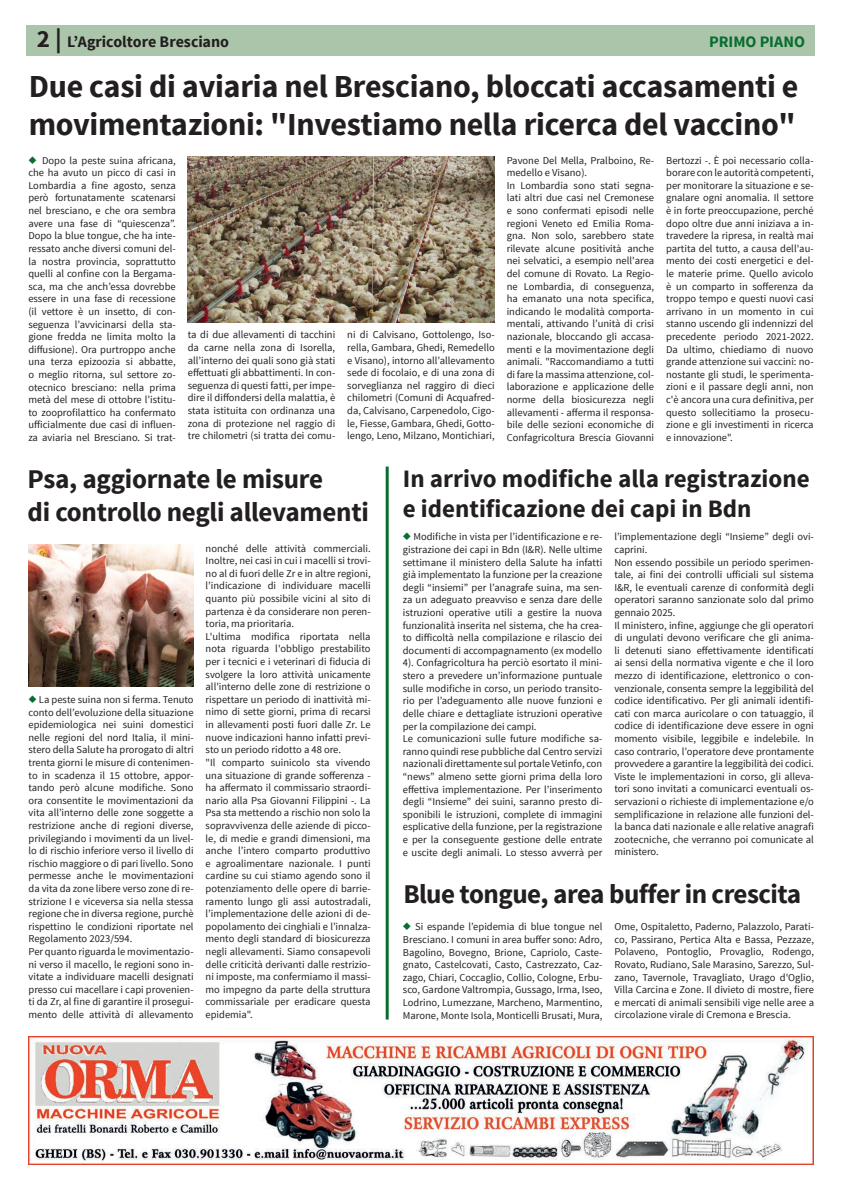
<style>
.page{position:relative;width:842px;height:1191px;background:#fff}
.page>*{position:absolute;margin:0;border:0;box-sizing:border-box;transform-origin:0 0}
.TITOLI_articoli_BIG{font:700 32px/38.4px "Source Sans Pro";letter-spacing:-.01em;color:#231f20}
.TITOLI_articoli_BIG-2{font:700 27px/32.4px "Source Sans Pro";letter-spacing:-.015em;color:#231f20}
.TITOLI_articoli_BIG-3{font:700 25px/30px "Source Sans Pro";color:#231f20}
.t1{font:700 16px "Source Sans Pro";letter-spacing:-.005em;color:#086d2f}
.t2{font:700 16px "Source Sans Pro";letter-spacing:-.005em;color:#231f20}
.Testo_lungo{font:10.5px/12.6px "Source Sans Pro";color:#231f20;text-align:justify}
.s1{color:#086d2f}
</style>
<div class="page">
<div style="left:28px;top:26px;width:786px;height:30px;background:#abc5ab"></div>
<img style="left:29px;top:544px;width:165px;height:142px">
<img style="left:188px;top:156px;width:307px;height:166px">
<img style="left:28px;top:1037px;width:786px;height:127px">
<hr style="left:386px;top:466px;width:3px;height:553px;background:#086d2f">
<p class="TITOLI_articoli_BIG-3" style="left:37px;top:25px;width:27px">2 |</p>
<p class="t2" style="left:67px;top:32px;width:163px">L’Agricoltore Bresciano</p>
<h3 class="t1" style="left:688px;top:32px;width:120px">TITOLO RUBRICA</h3>
<p class="t1" style="left:709px;top:32px;width:97px">PRIMO PIANO</p>
<p class="TITOLI_articoli_BIG" style="left:29px;top:68px;width:771px">Due casi di aviaria nel Bresciano, bloccati accasamenti e movimentazioni: "Investiamo nella ricerca del vaccino"</p>
<p class="Testo_lungo" style="left:28px;top:154px;width:149px"><span class="s1">◆</span> Dopo la peste suina africana, che ha avuto un picco di casi in Lombardia a fine agosto, senza però fortunatamente scatenarsi nel bresciano, e che ora sembra avere una fase di “quiescenza”.<br>Dopo la blue tongue, che ha inte&shy;ressato anche diversi comuni del&shy;la nostra provincia, soprattutto quelli al confine con la Bergama&shy;sca, ma che anch’essa dovrebbe essere in una fase di recessione (il vettore è un insetto, di con&shy;seguenza l’avvicinarsi della sta&shy;gione fredda ne limita molto la diffusione). Ora purtroppo anche una terza epizoozia si abbatte, o meglio ritorna, sul settore zo&shy;otecnico bresciano: nella prima metà del mese di ottobre l’istitu&shy;to zooprofilattico ha confermato ufficialmente due casi di influen&shy;za aviaria nel Bresciano. Si trat-</p>
<p class="Testo_lungo" style="left:666px;top:154px;width:149px">Bertozzi -. È poi necessario colla&shy;borare con le autorità competenti, per monitorare la situazione e se&shy;gnalare ogni anomalia. Il settore è in forte preoccupazione, perché dopo oltre due anni iniziava a in&shy;travedere la ripresa, in realtà mai partita del tutto, a causa dell'au&shy;mento dei costi energetici e del&shy;le materie prime. Quello avicolo è un comparto in sofferenza da troppo tempo e questi nuovi casi arrivano in un momento in cui stanno uscendo gli indennizzi del precedente periodo 2021-2022.<br>Da ultimo, chiediamo di nuovo grande attenzione sui vaccini: no&shy;nostante gli studi, le sperimenta&shy;zioni e il passare degli anni, non c'è ancora una cura definitiva, per questo sollecitiamo la prosecu&shy;zione e gli investimenti in ricerca e innovazione".</p>
<p class="Testo_lungo" style="left:507px;top:154px;width:149px">Pavone Del Mella, Pralboino, Re&shy;medello e Visano).</p>
<p class="Testo_lungo" style="left:507px;top:179px;width:149px">In Lombardia sono stati segna&shy;lati altri due casi nel Cremonese e sono confermati episodi nelle regioni Veneto ed Emilia Roma&shy;gna. Non solo, sarebbero state rilevate alcune positività anche nei selvatici, a esempio nell'area del comune di Rovato. La Regio&shy;ne Lombardia, di conseguenza, ha emanato una nota specifica, indicando le modalità comporta&shy;mentali, attivando l’unità di crisi nazionale, bloccando gli accasa&shy;menti e la movimentazione degli animali. "Raccomandiamo a tutti di fare la massima attenzione, col&shy;laborazione e applicazione delle norme della biosicurezza negli allevamenti - afferma il responsa&shy;bile delle sezioni economiche di Confagricoltura Brescia Giovanni</p>
<p class="Testo_lungo" style="left:188px;top:329px;width:149px">ta di due allevamenti di tacchini da carne nella zona di Isorella, all’interno dei quali sono già stati effettuati gli abbattimenti. In con&shy;seguenza di questi fatti, per impe&shy;dire il diffondersi della malattia, è stata istituita con ordinanza una zona di protezione nel raggio di tre chilometri (si tratta dei comu-</p>
<p class="Testo_lungo" style="left:347px;top:329px;width:149px">ni di Calvisano, Gottolengo, Iso&shy;rella, Gambara, Ghedi, Remedello e Visano), intorno all’allevamento sede di focolaio, e di una zona di sorveglianza nel raggiro di dieci chilometri (Comuni di Acquafred&shy;da, Calvisano, Carpenedolo, Cigo&shy;le, Fiesse, Gambara, Ghedi, Gotto&shy;lengo, Leno, Milzano, Montichiari,</p>
<p class="TITOLI_articoli_BIG-2" style="left:28px;top:464px;width:343px">Psa, aggiornate le misure<br>di controllo negli allevamenti</p>
<p class="Testo_lungo" style="left:29px;top:693px;width:167px"><span class="s1">◆</span> La peste suina non si ferma. Tenuto conto dell’evoluzione della situazione epidemiologica nei suini domestici nelle regioni del nord Italia, il mini&shy;stero della Salute ha prorogato di altri trenta giorni le misure di contenimen&shy;to in scadenza il 15 ottobre, appor&shy;tando però alcune modifiche. Sono ora consentite le movimentazioni da vita all’interno delle zone soggette a restrizione anche di regioni diverse, privilegiando i movimenti da un livel&shy;lo di rischio inferiore verso il livello di rischio maggiore o di pari livello. Sono permesse anche le movimentazioni da vita da zone libere verso zone di re&shy;strizione I e viceversa sia nella stessa regione che in diversa regione, purchè rispettino le condizioni riportate nel Regolamento 2023/594.</p>
<p class="Testo_lungo" style="left:29px;top:945px;width:167px">Per quanto riguarda le movimentazio&shy;ni verso il macello, le regioni sono in&shy;vitate a individuare macelli designati presso cui macellare i capi provenien&shy;ti da Zr, al fine di garantire il prosegui&shy;mento delle attività di allevamento</p>
<p class="Testo_lungo" style="left:206px;top:542px;width:167px">nonché delle attività commerciali.<br>Inoltre, nei casi in cui i macelli si trovi&shy;no al di fuori delle Zr e in altre regioni, l’indicazione di individuare macelli quanto più possibile vicini al sito di partenza è da considerare non peren&shy;toria, ma prioritaria.</p>
<p class="Testo_lungo" style="left:206px;top:630px;width:167px">L'ultima modifica riportata nella nota riguarda l'obbligo prestabilito per i tecnici e i veterinari di fiducia di svolgere la loro attività unicamente all'interno delle zone di restrizione o rispettare un periodo di inattività mi&shy;nimo di sette giorni, prima di recarsi in allevamenti posti fuori dalle Zr. Le nuove indicazioni hanno infatti previ&shy;sto un periodo ridotto a 48 ore.</p>
<p class="Testo_lungo" style="left:206px;top:756px;width:167px">"Il comparto suinicolo sta vivendo una situazione di grande sofferenza - ha affermato il commissario straordi&shy;nario alla Psa Giovanni Filippini -. La Psa sta mettendo a rischio non solo la sopravvivenza delle aziende di picco&shy;le, di medie e grandi dimensioni, ma anche l’intero comparto produttivo e agroalimentare nazionale. I punti cardine su cui stiamo agendo sono il potenziamento delle opere di barrie&shy;ramento lungo gli assi autostradali, l’implementazione delle azioni di de&shy;popolamento dei cinghiali e l’innalza&shy;mento degli standard di biosicurezza negli allevamenti. Siamo consapevoli delle criticità derivanti dalle restrizio&shy;ni imposte, ma confermiamo il massi&shy;mo impegno da parte della struttura commissariale per eradicare questa epidemia".</p>
<p class="TITOLI_articoli_BIG-3" style="left:403px;top:464px;width:408px">In arrivo modifiche alla registrazione e identificazione dei capi in Bdn</p>
<p class="Testo_lungo" style="left:403px;top:531px;width:201px"><span class="s1">◆</span> Modifiche in vista per l’identificazione e re&shy;gistrazione dei capi in Bdn (I&amp;R). Nelle ultime settimane il ministero della Salute ha infatti già implementato la funzione per la creazione degli “insiemi” per l’anagrafe suina, ma sen&shy;za un adeguato preavviso e senza dare delle istruzioni operative utili a gestire la nuova funzionalità inserita nel sistema, che ha crea&shy;to difficoltà nella compilazione e rilascio dei documenti di accompagnamento (ex modello 4). Confagricoltura ha perciò esortato il mini&shy;stero a prevedere un’informazione puntuale sulle modifiche in corso, un periodo transito&shy;rio per l’adeguamento alle nuove funzioni e delle chiare e dettagliate istruzioni operative per la compilazione dei campi.</p>
<p class="Testo_lungo" style="left:403px;top:732px;width:201px">Le comunicazioni sulle future modifiche sa&shy;ranno quindi rese pubbliche dal Centro servizi nazionali direttamente sul portale Vetinfo, con “news” almeno sette giorni prima della loro effettiva implementazione. Per l’inserimento degli “Insieme” dei suini, saranno presto di&shy;sponibili le istruzioni, complete di immagini esplicative della funzione, per la registrazione e per la conseguente gestione delle entrate e uscite degli animali. Lo stesso avverrà per</p>
<p class="Testo_lungo" style="left:614px;top:531px;width:201px">l’implementazione degli “Insieme” degli ovi&shy;caprini.</p>
<p class="Testo_lungo" style="left:614px;top:556px;width:201px">Non essendo possibile un periodo sperimen&shy;tale, ai fini dei controlli ufficiali sul sistema I&amp;R, le eventuali carenze di conformità degli operatori saranno sanzionate solo dal primo gennaio 2025.</p>
<p class="Testo_lungo" style="left:614px;top:619px;width:201px">Il ministero, infine, aggiunge che gli operatori di ungulati devono verificare che gli anima&shy;li detenuti siano effettivamente identificati ai sensi della normativa vigente e che il loro mezzo di identificazione, elettronico o con&shy;venzionale, consenta sempre la leggibilità del codice identificativo. Per gli animali identifi&shy;cati con marca auricolare o con tatuaggio, il codice di identificazione deve essere in ogni momento visibile, leggibile e indelebile. In caso contrario, l’operatore deve prontamente provvedere a garantire la leggibilità dei codici.</p>
<p class="Testo_lungo" style="left:614px;top:770px;width:201px">Viste le implementazioni in corso, gli alleva&shy;tori sono invitati a comunicarci eventuali os&shy;servazioni o richieste di implementazione e/o semplificazione in relazione alle funzioni del&shy;la banca dati nazionale e alle relative anagrafi zootecniche, che verranno poi comunicate al ministero.</p>
<p class="TITOLI_articoli_BIG-2" style="left:403px;top:878px;width:400px">Blue tongue, area buffer in crescita</p>
<p class="Testo_lungo" style="left:403px;top:920px;width:201px"><span class="s1">◆</span> Si espande l’epidemia di blue tongue nel Bresciano. I comuni in area buffer sono: Adro, Bagolino, Bovegno, Brione, Capriolo, Caste&shy;gnato, Castelcovati, Casto, Castrezzato, Caz&shy;zago, Chiari, Coccaglio, Collio, Cologne, Erbu&shy;sco, Gardone Valtrompia, Gussago, Irma, Iseo, Lodrino, Lumezzane, Marcheno, Marmentino, Marone, Monte Isola, Monticelli Brusati, Mura,</p>
<p class="Testo_lungo" style="left:614px;top:920px;width:201px">Ome, Ospitaletto, Paderno, Palazzolo, Parati&shy;co, Passirano, Pertica Alta e Bassa, Pezzaze, Polaveno, Pontoglio, Provaglio, Rodengo, Rovato, Rudiano, Sale Marasino, Sarezzo, Sul&shy;zano, Tavernole, Travagliato, Urago d'Oglio, Villa Carcina e Zone. Il divieto di mostre, fiere e mercati di animali sensibili vige nelle aree a circolazione virale di Cremona e Brescia.</p>
</div>
